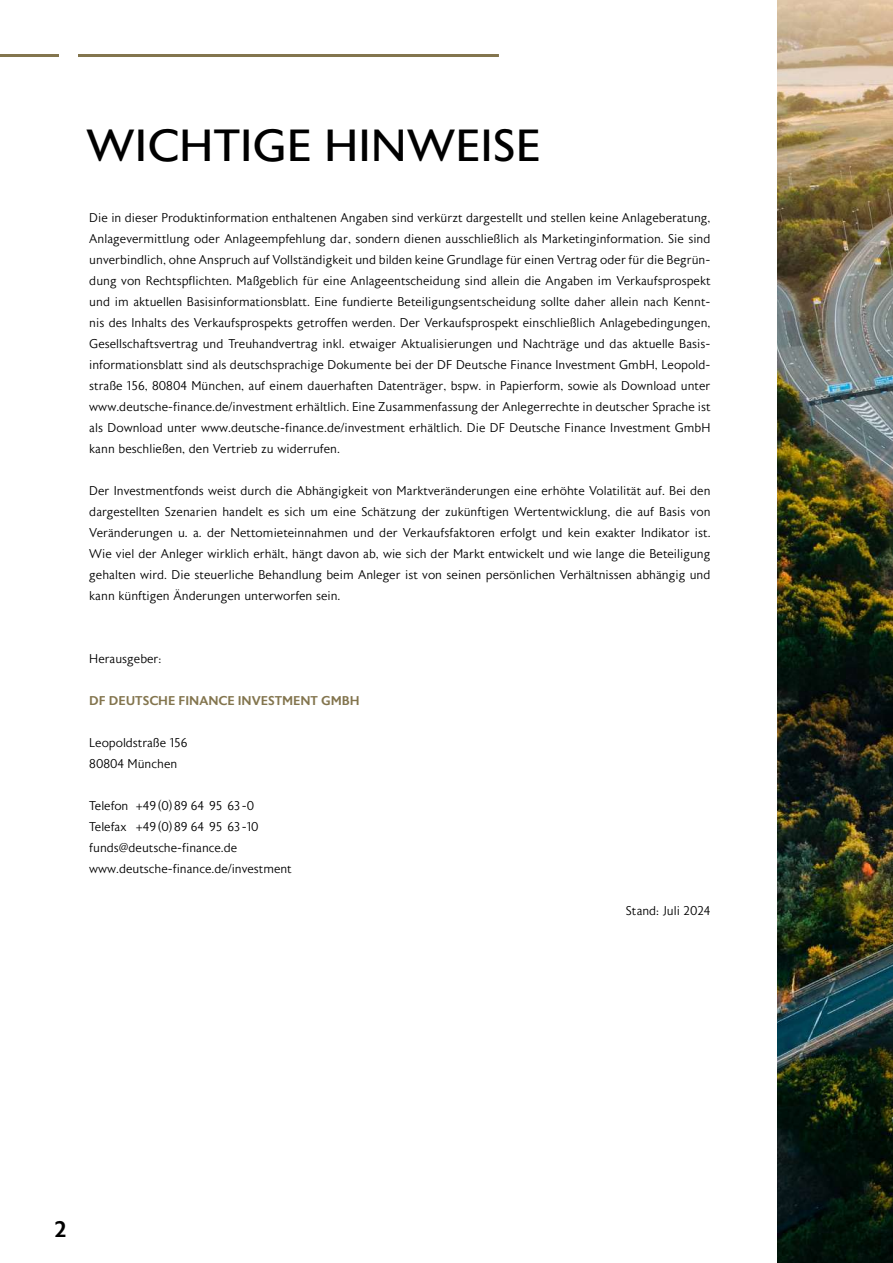
<style>
.page{position:relative;width:893px;height:1263px;background:#fff}
.page>*{position:absolute;margin:0;border:0;box-sizing:border-box;transform-origin:0 0}
.t1{font:45px "Astoria Sans";color:#000}
.t2{font:500 22.5px "Astoria Sans";color:#000}
.t3{font:300 12.75px/21px "Astoria Sans";color:#000;text-align:justify}
.t4{font:500 12.75px "Astoria Sans";color:#83754e}
</style>
<div class="page">
<hr style="left:0;top:54px;width:499px;height:3px;background:#83754e">
<div style="left:60px;top:7px;width:18px;height:99px;background:#fff"></div>
<img style="left:777px;top:0;width:116px;height:1263px">
<h1 class="t1" style="left:86px;top:121px;width:456px">WICHTIGE HINWEISE</h1>
<p class="t3" style="left:89px;top:208px;width:623px">Die in dieser Produktinformation enthaltenen Angaben sind verkürzt dargestellt und stellen keine Anlageberatung, Anlagevermittlung oder Anlageempfehlung dar, sondern dienen ausschließlich als Marketinginformation. Sie sind unverbindlich, ohne Anspruch auf Vollständigkeit und bilden keine Grundlage für einen Vertrag oder für die Begrün&shy;dung von Rechtspflichten. Maßgeblich für eine Anlageentscheidung sind allein die Angaben im Verkaufsprospekt und im aktuellen Basisinformationsblatt. Eine fundierte Beteiligungsentscheidung sollte daher allein nach Kennt&shy;nis des Inhalts des Verkaufsprospekts getroffen werden. Der Verkaufsprospekt einschließlich Anlagebedingungen, Gesellschaftsvertrag und Treuhandvertrag inkl. etwaiger Aktualisierungen und Nachträge und das aktuelle Basis&shy;informationsblatt sind als deutschsprachige Dokumente bei der DF Deutsche Finance Investment GmbH, Leopold&shy;straße 156, 80804 München, auf einem dauerhaften Datenträger, bspw. in Papierform, sowie als Download unter www.deutsche-finance.de/investment erhältlich. Eine Zusammenfassung der Anlegerrechte in deutscher Sprache ist als Download unter www.deutsche-finance.de/investment erhältlich. Die DF Deutsche Finance Investment GmbH kann beschließen, den Vertrieb zu widerrufen.</p>
<p class="t3" style="left:89px;top:481px;width:623px">Der Investmentfonds weist durch die Abhängigkeit von Marktveränderungen eine erhöhte Volatilität auf. Bei den dargestellten Szenarien handelt es sich um eine Schätzung der zukünftigen Wertentwicklung, die auf Basis von Veränderungen u. a. der Nettomieteinnahmen und der Verkaufsfaktoren erfolgt und kein exakter Indikator ist.<br>Wie viel der Anleger wirklich erhält, hängt davon ab, wie sich der Markt entwickelt und wie lange die Beteiligung gehalten wird. Die steuerliche Behandlung beim Anleger ist von seinen persönlichen Verhältnissen abhängig und kann künftigen Änderungen unterworfen sein.</p>
<p class="t3" style="left:89px;top:649px;width:74px">Herausgeber:</p>
<p class="t4" style="left:89px;top:694px;width:272px">DF DEUTSCHE FINANCE INVESTMENT GMBH</p>
<p class="t3" style="left:89px;top:733px;width:100px">Leopoldstraße 156<br>80804 München</p>
<p class="t3" style="left:89px;top:796px;width:204px;text-align:left">Telefon +49(0)89 64 95 63 -0<br>Telefax +49(0)89 64 95 63 -10 funds@deutsche-finance.de www.deutsche-finance.de/investment</p>
<p class="t3" style="left:626px;top:901px;width:86px">Stand: Juli 2024</p>
<h2 class="t2" style="left:55px;top:1217px;width:14px">2</h2>
</div>
